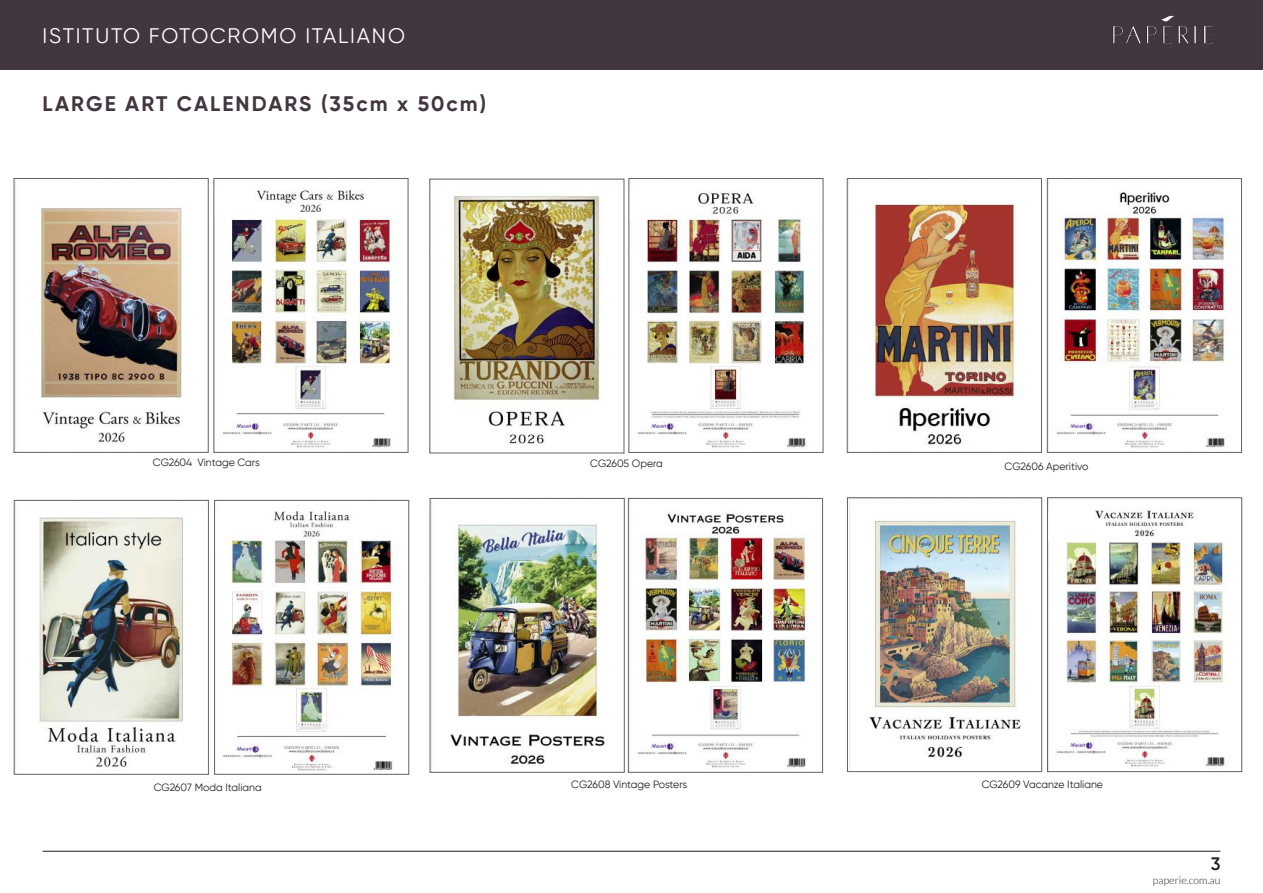
<style>
.page{position:relative;width:1263px;height:893px;background:#fff}
.page>*{position:absolute;margin:0;border:0;box-sizing:border-box;transform-origin:0 0}
.t1{font:700 21px "Gilroy";letter-spacing:.1em;color:#423641}
.t2{font:21px "Gilroy";letter-spacing:.085em;color:#fff}
.t3{font:600 18px "Gilroy";color:#241f1f}
.t4{font:10.5px "Gilroy";color:#241f1f}
.t5{font:300 10.5px "Lato";color:#241f1f}
</style>
<div class="page">
<div style="left:0;top:0;width:1263px;height:70px;background:#423641"></div>
<hr style="left:43px;top:851px;width:1177px;height:1px;background:#241f1f">
<img style="left:1112px;top:15px;width:101px;height:29px">
<img style="left:40px;top:207px;width:142px;height:237px">
<div style="left:14px;top:178px;width:194px;height:275px;border:1px solid #656365"></div>
<img style="left:222px;top:190px;width:171px;height:258px">
<div style="left:214px;top:178px;width:194px;height:275px;border:1px solid #656365"></div>
<img style="left:453px;top:196px;width:149px;height:248px">
<img style="left:637px;top:190px;width:171px;height:258px">
<div style="left:629px;top:178px;width:194px;height:275px;border:1px solid #656365"></div>
<img style="left:38px;top:517px;width:145px;height:251px">
<div style="left:14px;top:500px;width:195px;height:274px;border:1px solid #656365"></div>
<img style="left:222px;top:511px;width:177px;height:260px">
<div style="left:214px;top:500px;width:195px;height:274px;border:1px solid #656365"></div>
<img style="left:872px;top:201px;width:144px;height:244px">
<div style="left:847px;top:178px;width:195px;height:275px;border:1px solid #656365"></div>
<img style="left:1056px;top:190px;width:172px;height:258px">
<div style="left:1047px;top:178px;width:195px;height:275px;border:1px solid #656365"></div>
<img style="left:849px;top:499px;width:172px;height:271px">
<div style="left:847px;top:497px;width:195px;height:275px;border:1px solid #656365"></div>
<img style="left:1056px;top:509px;width:169px;height:258px">
<div style="left:1047px;top:497px;width:195px;height:275px;border:1px solid #656365"></div>
<img style="left:450px;top:521px;width:155px;height:244px">
<img style="left:637px;top:513px;width:177px;height:255px">
<div style="left:628px;top:498px;width:195px;height:274px;border:1px solid #656365"></div>
<h1 class="t2" style="left:43px;top:23px;width:364px">ISTITUTO FOTOCROMO ITALIANO</h1>
<h1 class="t1" style="left:43px;top:91px;width:445px">LARGE ART CALENDARS (35cm x 50cm)</h1>
<p class="t4" style="left:153px;top:456px;width:108px">CG2604 Vintage Cars</p>
<p class="t4" style="left:590px;top:456px;width:74px">CG2605 Opera</p>
<p class="t4" style="left:1004px;top:459px;width:86px">CG2606 Aperitivo</p>
<p class="t4" style="left:154px;top:781px;width:109px">CG2607 Moda Italiana</p>
<p class="t4" style="left:571px;top:778px;width:117px">CG2608 Vintage Posters</p>
<p class="t4" style="left:982px;top:778px;width:123px">CG2609 Vacanze Italiane</p>
<h2 class="t3" style="left:1211px;top:853px;width:11px">3</h2>
<p class="t5" style="left:1153px;top:874px;width:69px">paperie.com.au</p>
</div>
